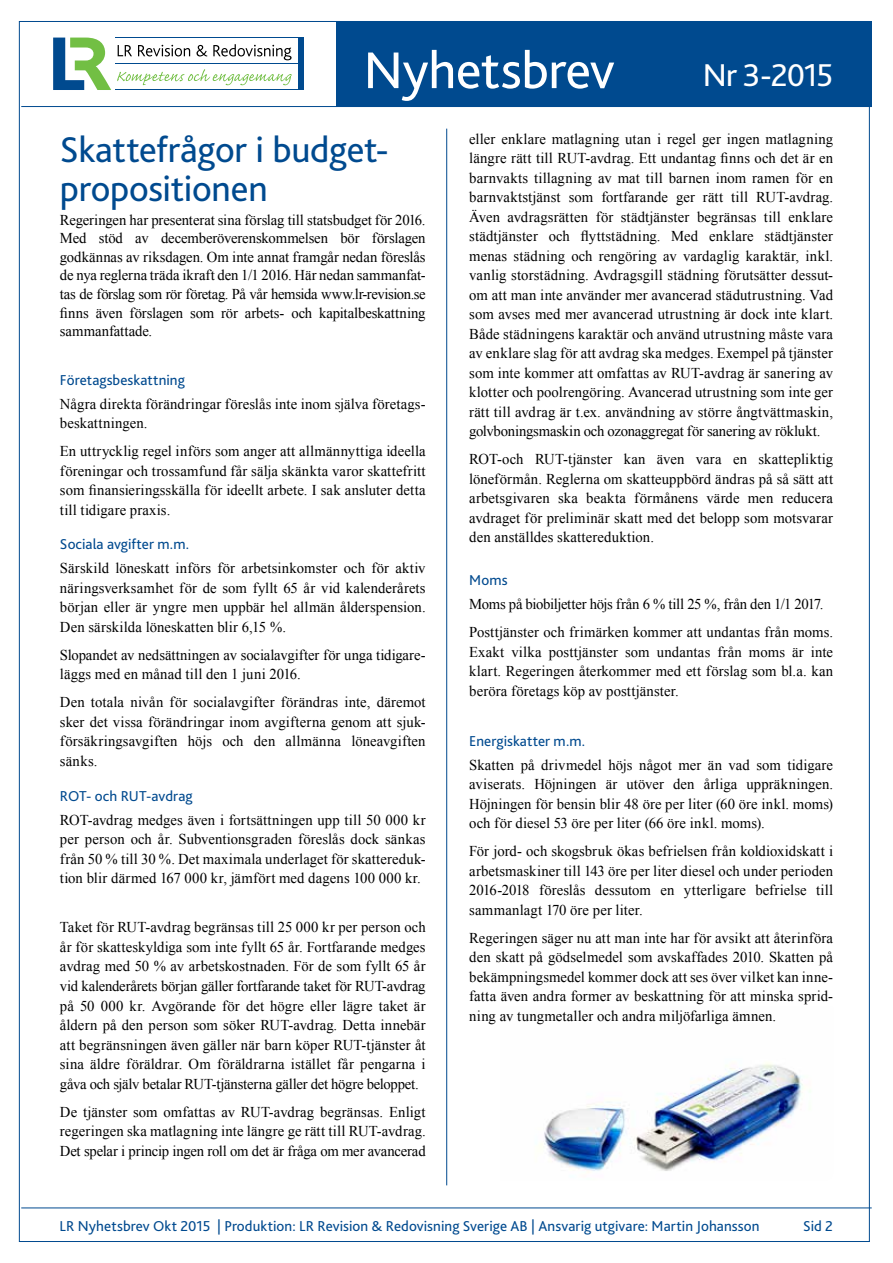
<style>
.page{position:relative;width:893px;height:1263px;background:#fff}
.page>*{position:absolute;margin:0;border:0;box-sizing:border-box;transform-origin:0 0}
.t1{font:54px "Bliss 2";letter-spacing:-.01em;color:#fff}
.t2{font:37.5px/39px "Bliss 2";letter-spacing:-.01em;color:#004a8f}
.t3{font:33px "Bliss 2";letter-spacing:-.035em;color:#fff}
.t4{font:15px/19.5px "Times New Roman";letter-spacing:.005em;color:#000;text-align:justify}
.t5{font:15px "Bliss 2";letter-spacing:.005em;color:#004a8f}
</style>
<div class="page">
<hr style="left:21px;top:106px;width:851px;height:1px;background:#004a8f">
<div style="left:336px;top:21px;width:536px;height:85px;background:#004a8f"></div>
<hr style="left:21px;top:1208px;width:851px;height:1px;background:#004a8f">
<img style="left:539px;top:1063px;width:264px;height:110px">
<hr style="left:446px;top:129px;width:1px;height:1056px;background:#004a8f">
<svg style="left:118px;top:45px;width:14px;height:11px"></svg>
<svg style="left:138px;top:45px;width:52px;height:11px"></svg>
<svg style="left:197px;top:45px;width:10px;height:11px"></svg>
<svg style="left:213px;top:44px;width:79px;height:16px"></svg>
<div style="left:299px;top:38px;width:5px;height:52px;background:#004a8f"></div>
<svg style="left:53px;top:38px;width:58px;height:52px"></svg>
<hr style="left:115px;top:38px;width:188px;height:1px;background:#004a8f">
<hr style="left:115px;top:89px;width:188px;height:1px;background:#004a8f">
<hr style="left:115px;top:63px;width:188px;height:1px;background:#004a8f">
<svg style="left:117px;top:69px;width:175px;height:16px"></svg>
<h1 class="t1" style="left:364px;top:37px;width:253px">Nyhetsbrev</h1>
<h3 class="t3" style="left:703px;top:54px;width:132px">Nr 3-2015</h3>
<h2 class="t2" style="left:60px;top:129px;width:331px">Skattefrågor i budget&shy;propositionen</h2>
<p class="t4" style="left:60px;top:210px;width:367px;line-height:18.6px">Regeringen har presenterat sina förslag till statsbudget för 2016.<br>Med stöd av decemberöverenskommelsen bör förslagen godkännas av riksdagen. Om inte annat framgår nedan föreslås de nya reglerna träda ikraft den 1/1 2016. Här nedan sammanfat&shy;tas de förslag som rör företag. På vår hemsida www.lr-revision.se finns även förslagen som rör arbets- och kapitalbeskattning sammanfattade.</p>
<p class="t5" style="left:60px;top:370px;width:126px">Företagsbeskattning</p>
<p class="t4" style="left:60px;top:394px;width:367px">Några direkta förändringar föreslås inte inom själva företags&shy;beskattningen.</p>
<p class="t4" style="left:60px;top:441px;width:367px">En uttrycklig regel införs som anger att allmännyttiga ideella föreningar och trossamfund får sälja skänkta varor skattefritt som finansieringsskälla för ideellt arbete. I sak ansluter detta till tidigare praxis.</p>
<p class="t5" style="left:60px;top:535px;width:131px">Sociala avgifter m.m.</p>
<p class="t4" style="left:60px;top:558px;width:367px">Särskild löneskatt införs för arbetsinkomster och för aktiv näringsverksamhet för de som fyllt 65 år vid kalenderårets början eller är yngre men uppbär hel allmän ålderspension.<br>Den särskilda löneskatten blir 6,15 %.</p>
<p class="t4" style="left:60px;top:645px;width:367px">Slopandet av nedsättningen av socialavgifter för unga tidigare&shy;läggs med en månad till den 1 juni 2016.</p>
<p class="t4" style="left:60px;top:692px;width:367px">Den totala nivån för socialavgifter förändras inte, däremot sker det vissa förändringar inom avgifterna genom att sjuk&shy;försäkringsavgiften höjs och den allmänna löneavgiften sänks.</p>
<p class="t5" style="left:60px;top:786px;width:134px">ROT- och RUT-avdrag</p>
<p class="t4" style="left:60px;top:810px;width:367px">ROT-avdrag medges även i fortsättningen upp till 50 000 kr per person och år. Subventionsgraden föreslås dock sänkas från 50 % till 30 %. Det maximala underlaget för skattereduk&shy;tion blir därmed 167 000 kr, jämfört med dagens 100 000 kr.</p>
<p class="t4" style="left:60px;top:917px;width:367px">Taket för RUT-avdrag begränsas till 25 000 kr per person och år för skatteskyldiga som inte fyllt 65 år. Fortfarande medges avdrag med 50 % av arbetskostnaden. För de som fyllt 65 år vid kalenderårets början gäller fortfarande taket för RUT-avdrag på 50 000 kr. Avgörande för det högre eller lägre taket är åldern på den person som söker RUT-avdrag. Detta innebär att begränsningen även gäller när barn köper RUT-tjänster åt sina äldre föräldrar. Om föräldrarna istället får pengarna i gåva och själv betalar RUT-tjänsterna gäller det högre beloppet.</p>
<p class="t4" style="left:60px;top:1101px;width:367px">De tjänster som omfattas av RUT-avdrag begränsas. Enligt regeringen ska matlagning inte längre ge rätt till RUT-avdrag.<br>Det spelar i princip ingen roll om det är fråga om mer avancerad</p>
<p class="t4" style="left:469px;top:129px;width:365px">eller enklare matlagning utan i regel ger ingen matlagning längre rätt till RUT-avdrag. Ett undantag finns och det är en barnvakts tillagning av mat till barnen inom ramen för en barnvaktstjänst som fortfarande ger rätt till RUT-avdrag.<br>Även avdragsrätten för städtjänster begränsas till enklare städtjänster och flyttstädning. Med enklare städtjänster menas städning och rengöring av vardaglig karaktär, inkl. vanlig storstädning. Avdragsgill städning förutsätter dessut&shy;om att man inte använder mer avancerad städutrustning. Vad som avses med mer avancerad utrustning är dock inte klart.<br>Både städningens karaktär och använd utrustning måste vara av enklare slag för att avdrag ska medges. Exempel på tjänster som inte kommer att omfattas av RUT-avdrag är sanering av klotter och poolrengöring. Avancerad utrustning som inte ger rätt till avdrag är t.ex. användning av större ångtvättmaskin, golvboningsmaskin och ozonaggregat för sanering av röklukt.</p>
<p class="t4" style="left:469px;top:449px;width:365px">ROT-och RUT-tjänster kan även vara en skattepliktig löneförmån. Reglerna om skatteuppbörd ändras på så sätt att arbetsgivaren ska beakta förmånens värde men reducera avdraget för preliminär skatt med det belopp som motsvarar den anställdes skattereduktion.</p>
<p class="t5" style="left:469px;top:571px;width:40px">Moms</p>
<p class="t4" style="left:469px;top:590px;width:365px;line-height:28px">Moms på biobiljetter höjs från 6 % till 25 %, från den 1/1 2017.<br>Posttjänster och frimärken kommer att undantas från moms.</p>
<p class="t4" style="left:469px;top:642px;width:365px">Exakt vilka posttjänster som undantas från moms är inte klart. Regeringen återkommer med ett förslag som bl.a. kan beröra företags köp av posttjänster.</p>
<p class="t5" style="left:469px;top:732px;width:117px">Energiskatter m.m.</p>
<p class="t4" style="left:469px;top:755px;width:365px">Skatten på drivmedel höjs något mer än vad som tidigare aviserats. Höjningen är utöver den årliga uppräkningen.<br>Höjningen för bensin blir 48 öre per liter (60 öre inkl. moms) och för diesel 53 öre per liter (66 öre inkl. moms).</p>
<p class="t4" style="left:469px;top:841px;width:365px">För jord- och skogsbruk ökas befrielsen från koldioxidskatt i arbetsmaskiner till 143 öre per liter diesel och under perioden 2016-2018 föreslås dessutom en ytterligare befrielse till sammanlagt 170 öre per liter.</p>
<p class="t4" style="left:469px;top:928px;width:365px">Regeringen säger nu att man inte har för avsikt att återinföra den skatt på gödselmedel som avskaffades 2010. Skatten på bekämpningsmedel kommer dock att ses över vilket kan inne&shy;fatta även andra former av beskattning för att minska sprid&shy;ning av tungmetaller och andra miljöfarliga ämnen.</p>
<p class="t5" style="left:60px;top:1217px;width:702px">LR Nyhetsbrev Okt 2015 | Produktion: LR Revision &amp; Redovisning Sverige AB | Ansvarig utgivare: Martin Johansson</p>
<p class="t5" style="left:803px;top:1217px;width:31px">Sid 2</p>
</div>
